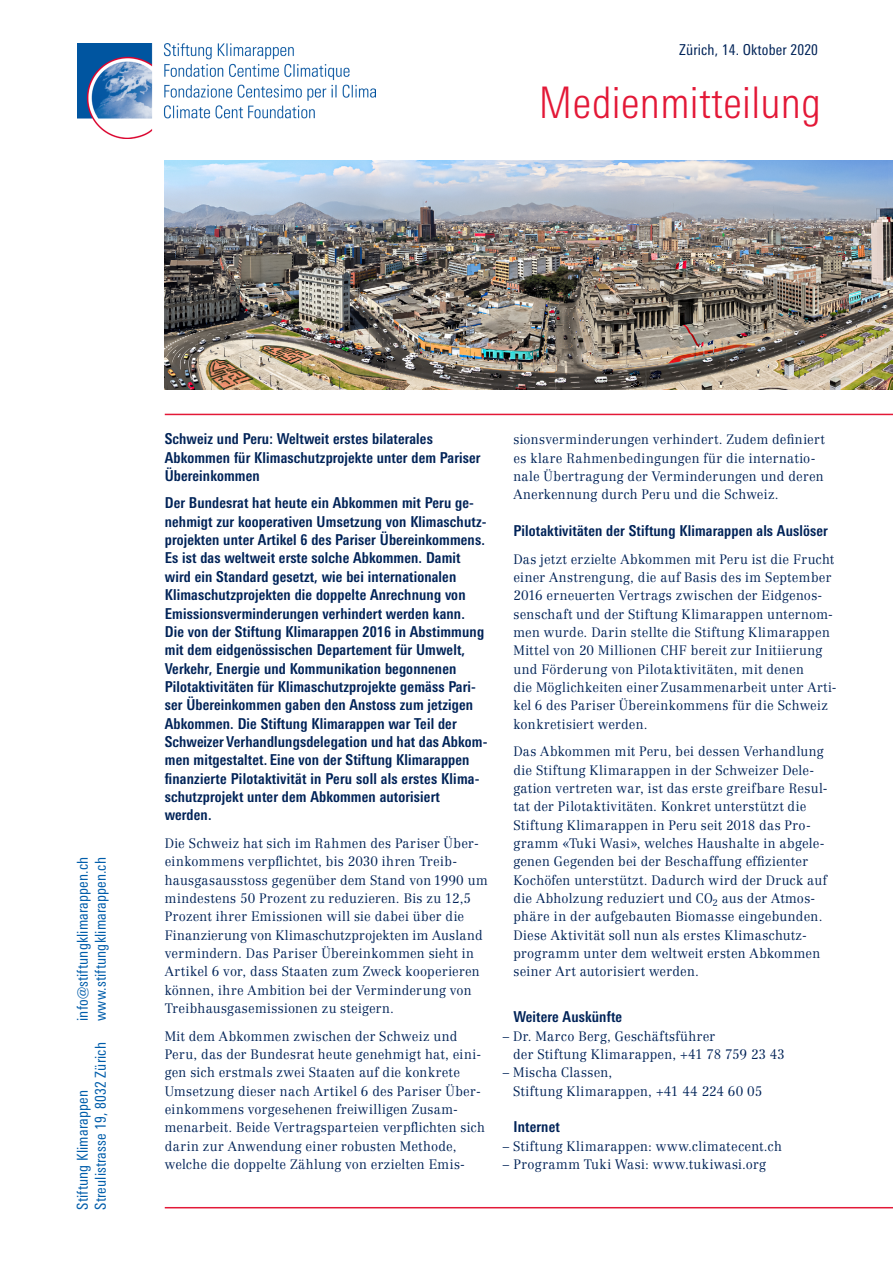
<style>
.page{position:relative;width:893px;height:1263px;background:#fff}
.page>*{position:absolute;margin:0;border:0;box-sizing:border-box;transform-origin:0 0}
.t1{font:300 condensed 43.5px "Linotype Univers";letter-spacing:.005em;color:#e31837}
.t2{font:700 condensed 15px/18.3px "Linotype Univers";letter-spacing:.01em;color:#002358}
.t3{font:condensed 15px/18px "Linotype Univers";letter-spacing:.01em;color:#005daa}
.t4{font:condensed 15px "Linotype Univers";letter-spacing:.01em;color:#002358}
.t5{font:300 13.5px/18.3px "Centennial";letter-spacing:.025em;color:#002358;scale:.95 1}
</style>
<div class="page">
<hr style="left:165px;top:1207px;width:728px;height:1px;background:#e31837">
<hr style="left:165px;top:414px;width:728px;height:1px;background:#e31837">
<img style="left:165px;top:160px;width:728px;height:229px">
<img style="left:78px;top:44px;width:297px;height:95px">
<p class="t4" style="left:679px;top:41px;width:140px">Zürich, 14. Oktober 2020</p>
<h1 class="t1" style="left:539px;top:78px;width:284px">Medienmitteilung</h1>
<p class="t3" style="left:73px;top:1021px;width:165px;rotate:-90deg">info@stiftungklimarappen.ch www.stiftungklimarappen.ch</p>
<p class="t3" style="left:73px;top:1210px;width:169px;rotate:-90deg">Stiftung Klimarappen<br>Streulistrasse 19, 8032 Zürich</p>
<p class="t2" style="left:165px;top:430px;width:317px">Schweiz und Peru: Weltweit erstes bilaterales<br>Abkommen für Klimaschutzprojekte unter dem Pariser<br>Übereinkommen</p>
<p class="t2" style="left:165px;top:494px;width:324px">Der Bundesrat hat heute ein Abkommen mit Peru ge&shy;nehmigt zur kooperativen Umsetzung von Klimaschutz&shy;projekten unter Artikel 6 des Pariser Übereinkommens.<br>Es ist das weltweit erste solche Abkommen. Damit wird ein Standard gesetzt, wie bei internationalen Klimaschutzprojekten die doppelte Anrechnung von Emissionsverminderungen verhindert werden kann.<br>Die von der Stiftung Klimarappen 2016 in Abstimmung mit dem eidgenössischen Departement für Umwelt, Verkehr, Energie und Kommunikation begonnenen Pilotaktivitäten für Klimaschutzprojekte gemäss Pari&shy;ser Übereinkommen gaben den Anstoss zum jetzigen Abkommen. Die Stiftung Klimarappen war Teil der Schweizer Verhandlungsdelegation und hat das Abkom&shy;men mitgestaltet. Eine von der Stiftung Klimarappen finanzierte Pilotaktivität in Peru soll als erstes Klima&shy;schutzprojekt unter dem Abkommen autorisiert werden.</p>
<p class="t5" style="left:165px;top:834px;width:341px">Die Schweiz hat sich im Rahmen des Pariser Über&shy;einkommens verpflichtet, bis 2030 ihren Treib&shy;hausgasausstoss gegenüber dem Stand von 1990 um mindestens 50 Prozent zu reduzieren. Bis zu 12,5<br>Prozent ihrer Emissionen will sie dabei über die Finanzierung von Klimaschutzprojekten im Ausland vermindern. Das Pariser Übereinkommen sieht in Artikel 6 vor, dass Staaten zum Zweck kooperieren können, ihre Ambition bei der Verminderung von Treibhausgasemissionen zu steigern.</p>
<p class="t5" style="left:165px;top:1027px;width:339px">Mit dem Abkommen zwischen der Schweiz und Peru, das der Bundesrat heute genehmigt hat, eini&shy;gen sich erstmals zwei Staaten auf die konkrete Umsetzung dieser nach Artikel 6 des Pariser Über&shy;einkommens vorgesehenen freiwilligen Zusam&shy;menarbeit. Beide Vertragsparteien verpflichten sich darin zur Anwendung einer robusten Methode, welche die doppelte Zählung von erzielten Emis-</p>
<p class="t5" style="left:513px;top:430px;width:329px">sionsverminderungen verhindert. Zudem definiert es klare Rahmenbedingungen für die internatio&shy;nale Übertragung der Verminderungen und deren Anerkennung durch Peru und die Schweiz.</p>
<p class="t2" style="left:513px;top:521px;width:316px">Pilotaktivitäten der Stiftung Klimarappen als Auslöser</p>
<p class="t5" style="left:513px;top:549px;width:342px">Das jetzt erzielte Abkommen mit Peru ist die Frucht einer Anstrengung, die auf Basis des im September 2016 erneuerten Vertrags zwischen der Eidgenos&shy;senschaft und der Stiftung Klimarappen unternom&shy;men wurde. Darin stellte die Stiftung Klimarappen Mittel von 20 Millionen CHF bereit zur Initiierung und Förderung von Pilotaktivitäten, mit denen<br>die Möglichkeiten einer Zusammenarbeit unter Arti&shy;kel 6 des Pariser Übereinkommens für die Schweiz konkretisiert werden.</p>
<p class="t5" style="left:513px;top:742px;width:332px">Das Abkommen mit Peru, bei dessen Verhandlung die Stiftung Klimarappen in der Schweizer Dele&shy;gation vertreten war, ist das erste greifbare Resul&shy;tat der Pilotaktivitäten. Konkret unterstützt die Stiftung Klimarappen in Peru seit 2018 das Pro&shy;gramm «Tuki Wasi», welches Haushalte in abgele&shy;genen Gegenden bei der Beschaffung effizienter Kochöfen unterstützt. Dadurch wird der Druck auf die Abholzung reduziert und CO<sub>2</sub> aus der Atmos&shy;phäre in der aufgebauten Biomasse eingebunden.<br>Diese Aktivität soll nun als erstes Klimaschutz&shy;programm unter dem weltweit ersten Abkommen seiner Art autorisiert werden.</p>
<p class="t2" style="left:513px;top:1008px;width:110px">Weitere Auskünfte</p>
<p class="t5" style="left:513px;top:1027px;width:287px;text-indent:-10px">– Dr. Marco Berg, Geschäftsführer<br>der Stiftung Klimarappen, +41 78 759 23 43</p>
<p class="t5" style="left:513px;top:1063px;width:264px;text-indent:-10px">– Mischa Classen,<br>Stiftung Klimarappen, +41 44 224 60 05</p>
<p class="t2" style="left:513px;top:1118px;width:48px">Internet</p>
<p class="t5" style="left:503px;top:1137px;width:295px">– Stiftung Klimarappen: www.climatecent.ch</p>
<p class="t5" style="left:503px;top:1155px;width:279px">– Programm Tuki Wasi: www.tukiwasi.org</p>
</div>
